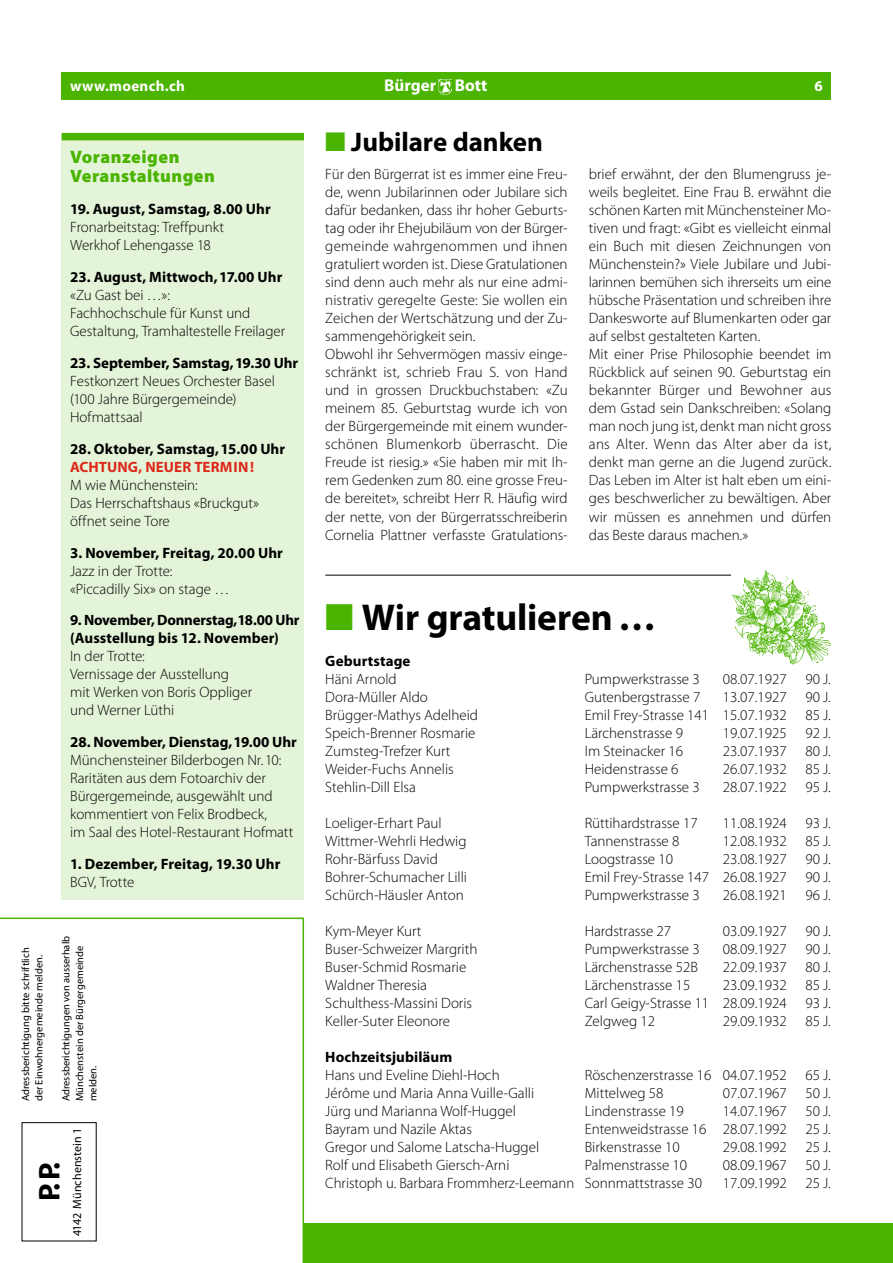
<style>
.page{position:relative;width:893px;height:1263px;background:#fff}
.page>*{position:absolute;margin:0;border:0;box-sizing:border-box;transform-origin:0 0}
.t1{font:700 37.5px "Myriad Pro";letter-spacing:-.005em;color:#000}
.t2{font:700 30px "Myriad Pro";color:#000}
.t3{font:700 27px "Myriad Pro";letter-spacing:-.005em;color:#000}
.t4{font:900 18px/19.5px "Myriad Pro";letter-spacing:.025em;color:#4bb400}
.t5{font:700 17.1px "Myriad Pro";color:#fff}
.t6{font:300 15px/18px "Myriad Pro";color:#000}
.t7{font:700 15px/18px "Myriad Pro";letter-spacing:.005em;color:#000}
.t8{font:700 15px "Myriad Pro";letter-spacing:.005em;color:#dc291a}
.t9{font:700 15px "Myriad Pro";letter-spacing:.02em;color:#fff}
.t10{font:12px "Myriad Pro";letter-spacing:.005em;color:#000}
.t11{font:10.5px/13.5px "Myriad Pro";color:#000}
.s1{color:#4bb400}
</style>
<div class="page">
<div style="left:62px;top:72px;width:769px;height:28px;background:#4bb400"></div>
<img style="left:439px;top:80px;width:13px;height:15px">
<svg style="left:0;top:917px;width:305px;height:346px"></svg>
<div style="left:304px;top:1223px;width:589px;height:40px;background:#4bb400"></div>
<div style="left:62px;top:133px;width:242px;height:766px;background:#e4f4d9"></div>
<div style="left:62px;top:133px;width:242px;height:7px;background:#4bb400"></div>
<hr style="left:325px;top:575px;width:506px;height:1px;background:#000">
<img style="left:732px;top:570px;width:99px;height:94px">
<p class="t9" style="left:70px;top:78px;width:116px">www.moench.ch</p>
<p class="t5" style="left:384px;top:76px;width:105px">Bürger Bott</p>
<p class="t9" style="left:814px;top:78px;width:10px">6</p>
<p class="t4" style="left:70px;top:147px;width:146px">Voranzeigen<br>Veranstaltungen</p>
<p class="t7" style="left:70px;top:200px;width:202px">19. August, Samstag, 8.00 Uhr</p>
<p class="t6" style="left:70px;top:218px;width:155px">Fronarbeitstag: Treffpunkt<br>Werkhof Lehengasse 18</p>
<p class="t7" style="left:70px;top:268px;width:214px">23. August, Mittwoch, 17.00 Uhr</p>
<p class="t6" style="left:70px;top:286px;width:217px">«Zu Gast bei …»:<br>Fachhochschule für Kunst und<br>Gestaltung, Tramhaltestelle Freilager</p>
<p class="t7" style="left:70px;top:354px;width:230px">23. September, Samstag, 19.30 Uhr</p>
<p class="t6" style="left:70px;top:372px;width:206px">Festkonzert Neues Orchester Basel (100 Jahre Bürgergemeinde)<br>Hofmattsaal</p>
<p class="t7" style="left:70px;top:440px;width:217px">28. Oktober, Samstag, 15.00 Uhr</p>
<p class="t8" style="left:70px;top:458px;width:185px">ACHTUNG, NEUER TERMIN!</p>
<p class="t6" style="left:70px;top:476px;width:190px">M wie Münchenstein:<br>Das Herrschaftshaus «Bruckgut» öffnet seine Tore</p>
<p class="t7" style="left:70px;top:544px;width:214px">3. November, Freitag, 20.00 Uhr</p>
<p class="t6" style="left:70px;top:562px;width:161px">Jazz in der Trotte: «Piccadilly Six» on stage …</p>
<p class="t7" style="left:70px;top:612px;width:231px">9. November, Donnerstag, 18.00 Uhr (Ausstellung bis 12. November)</p>
<p class="t6" style="left:70px;top:648px;width:183px">In der Trotte:<br>Vernissage der Ausstellung mit Werken von Boris Oppliger und Werner Lüthi</p>
<p class="t7" style="left:70px;top:733px;width:228px">28. November, Dienstag, 19.00 Uhr</p>
<p class="t6" style="left:70px;top:752px;width:225px">Münchensteiner Bilderbogen Nr. 10:<br>Raritäten aus dem Fotoarchiv der Bürgergemeinde, ausgewählt und kommentiert von Felix Brodbeck,<br>im Saal des Hotel-Restaurant Hofmatt</p>
<p class="t7" style="left:70px;top:855px;width:212px">1. Dezember, Freitag, 19.30 Uhr</p>
<p class="t6" style="left:70px;top:873px;width:66px">BGV, Trotte</p>
<p class="t11" style="left:19px;top:1101px;width:155px;rotate:-90deg">Adressberichtigung bitte schriftlich der Einwohnergemeinde melden.</p>
<p class="t11" style="left:60px;top:1101px;width:167px;rotate:-90deg">Adressberichtigungen von ausserhalb<br>Münchenstein der Bürgergemeinde melden.</p>
<h2 class="t2" style="left:32px;top:1201px;width:40px;rotate:-90deg">P. P.</h2>
<p class="t10" style="left:71px;top:1236px;width:110px;rotate:-90deg">4142 Münchenstein 1</p>
<h3 class="t3" style="left:325px;top:127px;width:219px"><span class="s1">■</span> Jubilare danken</h3>
<p class="t6" style="left:325px;top:166px;width:244px">Für den Bürgerrat ist es immer eine Freu&shy;de, wenn Jubilarinnen oder Jubilare sich dafür bedanken, dass ihr hoher Geburts&shy;tag oder ihr Ehejubiläum von der Bürger&shy;gemeinde wahrgenommen und ihnen gratuliert worden ist. Diese Gratulationen sind denn auch mehr als nur eine admi&shy;nistrativ geregelte Geste: Sie wollen ein Zeichen der Wertschätzung und der Zu&shy;sammengehörigkeit sein.<br>Obwohl ihr Sehvermögen massiv einge&shy;schränkt ist, schrieb Frau S. von Hand und in grossen Druckbuchstaben: «Zu meinem 85. Geburtstag wurde ich von der Bürgergemeinde mit einem wunder&shy;schönen Blumenkorb überrascht. Die Freude ist riesig.» «Sie haben mir mit Ih&shy;rem Gedenken zum 80. eine grosse Freu&shy;de bereitet», schreibt Herr R. Häufig wird der nette, von der Bürgerratsschreiberin Cornelia Plattner verfasste Gratulations-</p>
<p class="t6" style="left:589px;top:166px;width:244px">brief erwähnt, der den Blumengruss je&shy;weils begleitet. Eine Frau B. erwähnt die schönen Karten mit Münchensteiner Mo&shy;tiven und fragt: «Gibt es vielleicht einmal ein Buch mit diesen Zeichnungen von Münchenstein?» Viele Jubilare und Jubi&shy;larinnen bemühen sich ihrerseits um eine hübsche Präsentation und schreiben ihre Dankesworte auf Blumenkarten oder gar auf selbst gestalteten Karten.<br>Mit einer Prise Philosophie beendet im Rückblick auf seinen 90. Geburtstag ein bekannter Bürger und Bewohner aus dem Gstad sein Dankschreiben: «Solang man noch jung ist, denkt man nicht gross ans Alter. Wenn das Alter aber da ist, denkt man gerne an die Jugend zurück.<br>Das Leben im Alter ist halt eben um eini&shy;ges beschwerlicher zu bewältigen. Aber wir müssen es annehmen und dürfen das Beste daraus machen.»</p>
<h1 class="t1" style="left:325px;top:596px;width:332px"><span class="s1">■</span> Wir gratulieren …</h1>
<p class="t7" style="left:325px;top:652px;width:87px">Geburtstage</p>
<p class="t6" style="left:325px;top:670px;width:73px">Häni Arnold</p>
<p class="t6" style="left:585px;top:670px;width:117px">Pumpwerkstrasse 3</p>
<p class="t6" style="left:723px;top:670px;width:109px">08.07.1927 90 J.</p>
<p class="t6" style="left:325px;top:688px;width:104px">Dora-Müller Aldo</p>
<p class="t6" style="left:585px;top:688px;width:117px">Gutenbergstrasse 7</p>
<p class="t6" style="left:723px;top:688px;width:109px">13.07.1927 90 J.</p>
<p class="t6" style="left:325px;top:706px;width:154px">Brügger-Mathys Adelheid</p>
<p class="t6" style="left:585px;top:706px;width:248px">Emil Frey-Strasse 141 15.07.1932 85 J.</p>
<p class="t6" style="left:325px;top:724px;width:152px">Speich-Brenner Rosmarie</p>
<p class="t6" style="left:585px;top:724px;width:100px">Lärchenstrasse 9</p>
<p class="t6" style="left:723px;top:724px;width:109px">19.07.1925 92 J.</p>
<p class="t6" style="left:325px;top:742px;width:127px">Zumsteg-Trefzer Kurt</p>
<p class="t6" style="left:585px;top:742px;width:100px">Im Steinacker 16</p>
<p class="t6" style="left:723px;top:742px;width:109px">23.07.1937 80 J.</p>
<p class="t6" style="left:325px;top:760px;width:130px">Weider-Fuchs Annelis</p>
<p class="t6" style="left:585px;top:760px;width:95px">Heidenstrasse 6</p>
<p class="t6" style="left:723px;top:760px;width:109px">26.07.1932 85 J.</p>
<p class="t6" style="left:325px;top:778px;width:92px">Stehlin-Dill Elsa</p>
<p class="t6" style="left:585px;top:778px;width:117px">Pumpwerkstrasse 3</p>
<p class="t6" style="left:723px;top:778px;width:109px">28.07.1922 95 J.</p>
<p class="t6" style="left:325px;top:814px;width:118px">Loeliger-Erhart Paul</p>
<p class="t6" style="left:585px;top:814px;width:115px">Rüttihardstrasse 17</p>
<p class="t6" style="left:723px;top:814px;width:109px">11.08.1924 93 J.</p>
<p class="t6" style="left:325px;top:832px;width:143px">Wittmer-Wehrli Hedwig</p>
<p class="t6" style="left:585px;top:832px;width:96px">Tannenstrasse 8</p>
<p class="t6" style="left:723px;top:832px;width:109px">12.08.1932 85 J.</p>
<p class="t6" style="left:325px;top:850px;width:114px">Rohr-Bärfuss David</p>
<p class="t6" style="left:585px;top:850px;width:90px">Loogstrasse 10</p>
<p class="t6" style="left:723px;top:850px;width:109px">23.08.1927 90 J.</p>
<p class="t6" style="left:325px;top:868px;width:143px">Bohrer-Schumacher Lilli</p>
<p class="t6" style="left:585px;top:868px;width:248px">Emil Frey-Strasse 147 26.08.1927 90 J.</p>
<p class="t6" style="left:325px;top:886px;width:140px">Schürch-Häusler Anton</p>
<p class="t6" style="left:585px;top:886px;width:117px">Pumpwerkstrasse 3</p>
<p class="t6" style="left:723px;top:886px;width:109px">26.08.1921 96 J.</p>
<p class="t6" style="left:325px;top:922px;width:98px">Kym-Meyer Kurt</p>
<p class="t6" style="left:585px;top:922px;width:88px">Hardstrasse 27</p>
<p class="t6" style="left:723px;top:922px;width:109px">03.09.1927 90 J.</p>
<p class="t6" style="left:325px;top:940px;width:154px">Buser-Schweizer Margrith</p>
<p class="t6" style="left:585px;top:940px;width:117px">Pumpwerkstrasse 3</p>
<p class="t6" style="left:723px;top:940px;width:109px">08.09.1927 90 J.</p>
<p class="t6" style="left:325px;top:958px;width:143px">Buser-Schmid Rosmarie</p>
<p class="t6" style="left:585px;top:958px;width:115px">Lärchenstrasse 52B</p>
<p class="t6" style="left:723px;top:958px;width:109px">22.09.1937 80 J.</p>
<p class="t6" style="left:325px;top:976px;width:103px">Waldner Theresia</p>
<p class="t6" style="left:585px;top:976px;width:107px">Lärchenstrasse 15</p>
<p class="t6" style="left:723px;top:976px;width:109px">23.09.1932 85 J.</p>
<p class="t6" style="left:325px;top:994px;width:148px">Schulthess-Massini Doris</p>
<p class="t6" style="left:585px;top:994px;width:248px">Carl Geigy-Strasse 11 28.09.1924 93 J.</p>
<p class="t6" style="left:325px;top:1012px;width:126px">Keller-Suter Eleonore</p>
<p class="t6" style="left:585px;top:1012px;width:72px">Zelgweg 12</p>
<p class="t6" style="left:723px;top:1012px;width:109px">29.09.1932 85 J.</p>
<p class="t7" style="left:325px;top:1048px;width:129px">Hochzeitsjubiläum</p>
<p class="t6" style="left:325px;top:1066px;width:176px">Hans und Eveline Diehl-Hoch</p>
<p class="t6" style="left:585px;top:1066px;width:248px">Röschenzerstrasse 16 04.07.1952 65 J.</p>
<p class="t6" style="left:325px;top:1084px;width:210px">Jérôme und Maria Anna Vuille-Galli</p>
<p class="t6" style="left:585px;top:1084px;width:80px">Mittelweg 58</p>
<p class="t6" style="left:723px;top:1084px;width:109px">07.07.1967 50 J.</p>
<p class="t6" style="left:325px;top:1102px;width:192px">Jürg und Marianna Wolf-Huggel</p>
<p class="t6" style="left:585px;top:1102px;width:101px">Lindenstrasse 19</p>
<p class="t6" style="left:723px;top:1102px;width:109px">14.07.1967 50 J.</p>
<p class="t6" style="left:325px;top:1120px;width:148px">Bayram und Nazile Aktas</p>
<p class="t6" style="left:585px;top:1120px;width:248px">Entenweidstrasse 16 28.07.1992 25 J.</p>
<p class="t6" style="left:325px;top:1138px;width:215px">Gregor und Salome Latscha-Huggel</p>
<p class="t6" style="left:585px;top:1138px;width:96px">Birkenstrasse 10</p>
<p class="t6" style="left:723px;top:1138px;width:109px">29.08.1992 25 J.</p>
<p class="t6" style="left:325px;top:1156px;width:186px">Rolf und Elisabeth Giersch-Arni</p>
<p class="t6" style="left:585px;top:1156px;width:104px">Palmenstrasse 10</p>
<p class="t6" style="left:723px;top:1156px;width:109px">08.09.1967 50 J.</p>
<p class="t6" style="left:325px;top:1174px;width:378px">Christoph u. Barbara Frommherz-Leemann Sonnmattstrasse 30</p>
<p class="t6" style="left:723px;top:1174px;width:109px">17.09.1992 25 J.</p>
</div>
